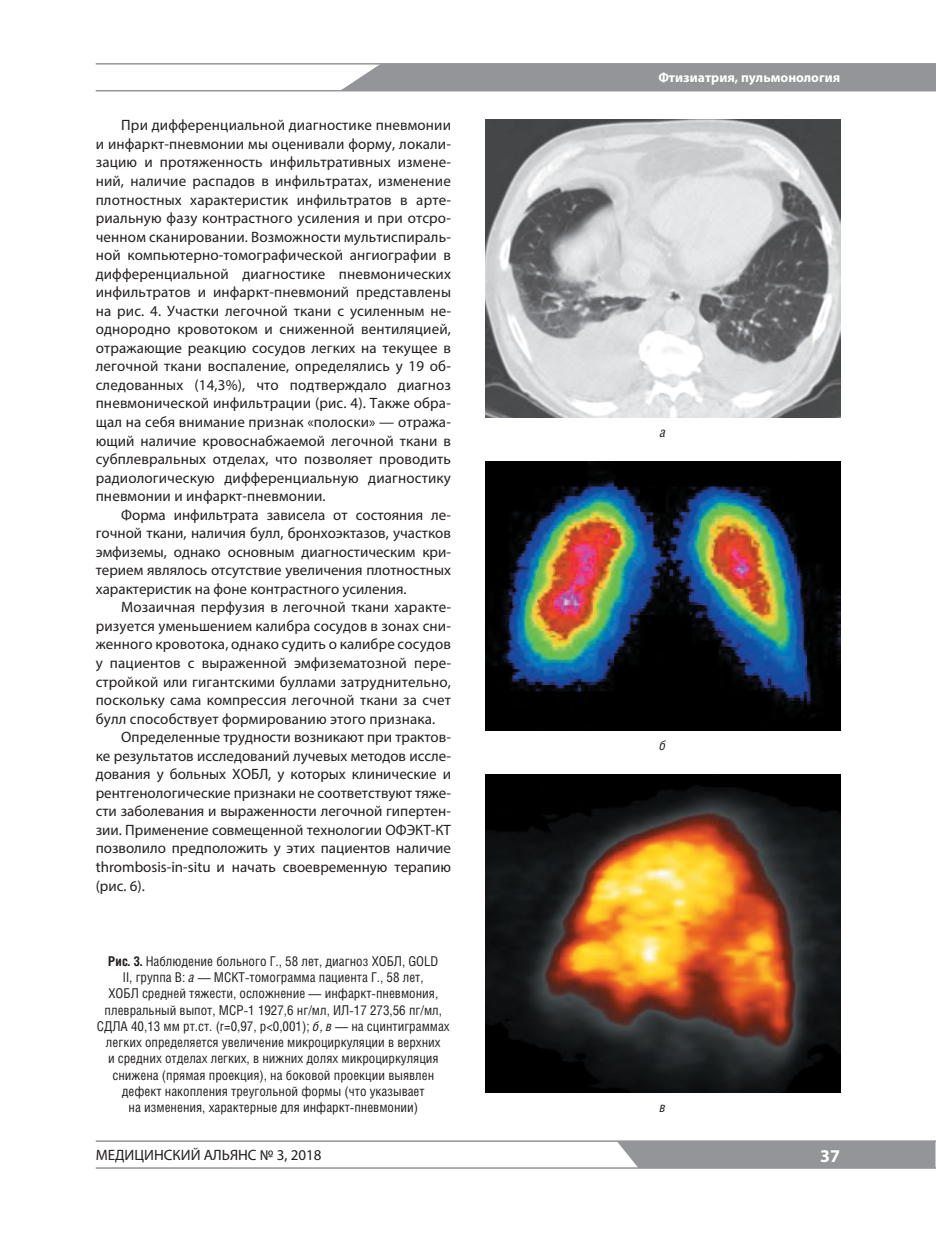
<style>
.page{position:relative;width:936px;height:1234px;background:#fff}
.page>*{position:absolute;margin:0;border:0;box-sizing:border-box;transform-origin:0 0}
.t1{font:700 18px "Myriad Pro";color:#fff}
.t2{font:15px/18.6px "Myriad Pro";color:#231f20;text-align:justify}
.t3{font:13.5px/16.2px "Helios Cond";color:#231f20;text-align:center}
.t4{font:700 13.5px "Myriad Pro";color:#fff}
.t5{font:italic 13.5px "Helios Cond";color:#231f20}
.s1{font-weight:700}
.s2{font-style:italic}
</style>
<div class="page">
<div style="left:616px;top:1141px;width:319px;height:25px;background:#939598"></div>
<hr style="left:96px;top:1140px;width:839px;height:1px;background:#939598">
<hr style="left:96px;top:90px;width:839px;height:1px;background:#939598">
<div style="left:341px;top:65px;width:594px;height:25px;background:#939598"></div>
<hr style="left:96px;top:63px;width:839px;height:2px;background:#939598">
<hr style="left:96px;top:1166px;width:839px;height:2px;background:#939598">
<img style="left:485px;top:119px;width:355px;height:298px">
<img style="left:485px;top:461px;width:355px;height:269px">
<img style="left:485px;top:774px;width:355px;height:318px">
<p class="t4" style="left:658px;top:73px;width:183px">Фтизиатрия, пульмонология</p>
<p class="t2" style="left:96px;top:118px;width:357px;text-indent:26px">При дифференциальной диагностике пневмонии и инфаркт-пневмонии мы оценивали форму, локали&shy;зацию и протяженность инфильтративных измене&shy;ний, наличие распадов в инфильтратах, изменение плотностных характеристик инфильтратов в арте&shy;риальную фазу контрастного усиления и при отсро&shy;ченном сканировании. Возможности мультиспираль&shy;ной компьютерно-томографической ангиографии в дифференциальной диагностике пневмонических инфильтратов и инфаркт-пневмоний представлены на рис. 4. Участки легочной ткани с усиленным не&shy;однородно кровотоком и сниженной вентиляцией, отражающие реакцию сосудов легких на текущее в легочной ткани воспаление, определялись у 19 об&shy;следованных (14,3%), что подтверждало диагноз пневмонической инфильтрации (рис. 4). Также обра&shy;щал на себя внимание признак «полоски» — отража&shy;ющий наличие кровоснабжаемой легочной ткани в субплевральных отделах, что позволяет проводить радиологическую дифференциальную диагностику пневмонии и инфаркт-пневмонии.</p>
<p class="t2" style="left:96px;top:507px;width:357px;text-indent:26px">Форма инфильтрата зависела от состояния ле&shy;гочной ткани, наличия булл, бронхоэктазов, участков эмфиземы, однако основным диагностическим кри&shy;терием являлось отсутствие увеличения плотностных характеристик на фоне контрастного усиления.</p>
<p class="t2" style="left:96px;top:599px;width:357px;text-indent:26px">Мозаичная перфузия в легочной ткани характе&shy;ризуется уменьшением калибра сосудов в зонах сни&shy;женного кровотока, однако судить о калибре сосудов у пациентов с выраженной эмфизематозной пере&shy;стройкой или гигантскими буллами затруднительно, поскольку сама компрессия легочной ткани за счет булл способствует формированию этого признака.</p>
<p class="t2" style="left:96px;top:729px;width:357px;text-indent:26px">Определенные трудности возникают при трактов&shy;ке результатов исследований лучевых методов иссле&shy;дования у больных ХОБЛ, у которых клинические и рентгенологические признаки не соответствуют тяже&shy;сти заболевания и выраженности легочной гипертен&shy;зии. Применение совмещенной технологии ОФЭКТ-КТ позволило предположить у этих пациентов наличие thrombosis-in-situ и начать своевременную терапию (рис. 6).</p>
<p class="t5" style="left:659px;top:739px;width:8px">б</p>
<p class="t5" style="left:659px;top:427px;width:7px">а</p>
<p class="t3" style="left:97px;top:954px;width:354px"><span class="s1">Рис. 3.</span> Наблюдение больного Г., 58 лет, диагноз ХОБЛ, GOLD<br>II, группа В: <span class="s2">а</span> — МСКТ-томограмма пациента Г., 58 лет,<br>ХОБЛ средней тяжести, осложнение — инфаркт-пневмония, плевральный выпот, MCP-1 1927,6 нг/мл, ИЛ-17 273,56 пг/мл, СДЛА 40,13 мм рт.ст. (r=0,97, р&lt;0,001); <span class="s2">б, в —</span> на сцинтиграммах легких определяется увеличение микроциркуляции в верхних<br>и средних отделах легких, в нижних долях микроциркуляция снижена (прямая проекция), на боковой проекции выявлен дефект накопления треугольной формы (что указывает<br>на изменения, характерные для инфаркт-пневмонии)</p>
<p class="t2" style="left:96px;top:1146px;width:227px">МЕДИЦИНСКИЙ АЛЬЯНС № 3, 2018</p>
<p class="t5" style="left:659px;top:1101px;width:8px">в</p>
<p class="t1" style="left:820px;top:1149px;width:21px">37</p>
</div>
